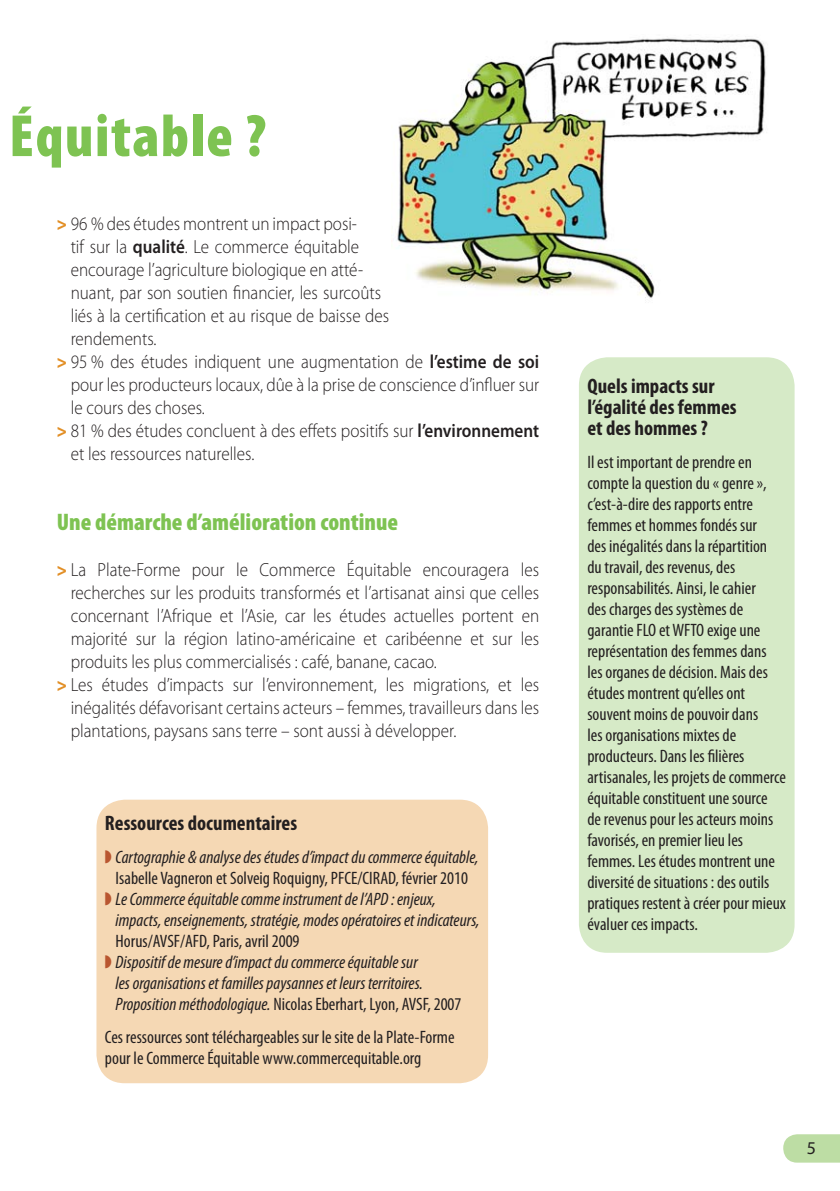
<style>
.page{position:relative;width:840px;height:1191px;background:#fff}
.page>*{position:absolute;margin:0;border:0;box-sizing:border-box;transform-origin:0 0}
.t1{font:900 condensed 60px "Myriad Pro";letter-spacing:.025em;color:#7ec352}
.t2{font:900 condensed 24px "Myriad Pro";color:#7ec352}
.t3{font:700 condensed 21px/21px "Myriad Pro";color:#231f20}
.t4{font:300 19px "Myriad Pro";color:#231f20;scale:.9 1}
.t5{font:condensed 18px/21px "Myriad Pro";color:#231f20}
.t6{font:italic condensed 18px/21px "Myriad Pro";color:#231f20}
.t7{font:18px "Myriad Pro";color:#231f20}
.s1{font-weight:900;color:#e28f26}
.s2{font-weight:600}
.s3{font-style:normal}
</style>
<div class="page">
<svg style="left:783px;top:1134px;width:56px;height:28px;background:#c0dfa9"></svg>
<img style="left:396px;top:38px;width:370px;height:260px">
<div style="left:578px;top:357px;width:216px;height:595px;background:#d6eac7;border-radius:28px"></div>
<div style="left:96px;top:799px;width:392px;height:284px;background:#f5d8b4;border-radius:28px"></div>
<h1 class="t1" style="left:9px;top:117px;width:258px">Équitable ?</h1>
<p class="t4" style="left:57px;top:216px;width:335px"><span class="s1">&gt;</span> 96 % des études montrent un impact posi-</p>
<p class="t4" style="left:71px;top:239px;width:322px">tif sur la <span class="s2">qualité</span>. Le commerce équitable</p>
<p class="t4" style="left:71px;top:262px;width:326px">encourage l’agriculture biologique en atté-</p>
<p class="t4" style="left:71px;top:285px;width:346px">nuant, par son soutien financier, les surcoûts</p>
<p class="t4" style="left:71px;top:308px;width:355px">liés à la certification et au risque de baisse des</p>
<p class="t4" style="left:71px;top:331px;width:97px">rendements.</p>
<p class="t4" style="left:57px;top:354px;width:537px"><span class="s1">&gt;</span> 95 % des études indiquent une augmentation de <span class="s2">l’estime de soi</span></p>
<p class="t4" style="left:71px;top:377px;width:521px">pour les producteurs locaux, dûe à la prise de conscience d’influer sur</p>
<p class="t4" style="left:71px;top:400px;width:150px">le cours des choses.</p>
<p class="t4" style="left:57px;top:423px;width:537px"><span class="s1">&gt;</span> 81 % des études concluent à des effets positifs sur <span class="s2">l’environnement</span></p>
<p class="t4" style="left:71px;top:446px;width:205px">et les ressources naturelles.</p>
<p class="t2" style="left:57px;top:514px;width:343px">Une démarche d’amélioration continue</p>
<p class="t4" style="left:57px;top:562px;width:537px"><span class="s1">&gt;</span> La Plate-Forme pour le Commerce Équitable encouragera les</p>
<p class="t4" style="left:71px;top:585px;width:521px">recherches sur les produits transformés et l’artisanat ainsi que celles</p>
<p class="t4" style="left:71px;top:608px;width:521px">concernant l’Afrique et l’Asie, car les études actuelles portent en</p>
<p class="t4" style="left:71px;top:631px;width:521px">majorité sur la région latino-américaine et caribéenne et sur les</p>
<p class="t4" style="left:71px;top:654px;width:408px">produits les plus commercialisés : café, banane, cacao.</p>
<p class="t4" style="left:57px;top:677px;width:537px"><span class="s1">&gt;</span> Les études d’impacts sur l’environnement, les migrations, et les</p>
<p class="t4" style="left:71px;top:700px;width:521px">inégalités défavorisant certains acteurs – femmes, travailleurs dans les</p>
<p class="t4" style="left:71px;top:723px;width:429px">plantations, paysans sans terre – sont aussi à développer.</p>
<p class="t3" style="left:105px;top:814px;width:194px">Ressources documentaires</p>
<p class="t6" style="left:116px;top:847px;width:364px">Cartographie &amp; analyse des études d’impact du commerce équitable,</p>
<p class="t5" style="left:116px;top:868px;width:353px">Isabelle Vagneron et Solveig Roquigny, PFCE/CIRAD, février 2010</p>
<p class="t6" style="left:116px;top:889px;width:365px">Le Commerce équitable comme instrument de l’APD : enjeux, impacts, enseignements, stratégie, modes opératoires et indicateurs,</p>
<p class="t5" style="left:116px;top:931px;width:185px">Horus/AVSF/AFD, Paris, avril 2009</p>
<p class="t6" style="left:116px;top:952px;width:347px">Dispositif de mesure d’impact du commerce équitable sur<br>les organisations et familles paysannes et leurs territoires.<br>Proposition méthodologique. <span class="s3">Nicolas Eberhart, Lyon, AVSF, 2007</span></p>
<p class="t5" style="left:105px;top:1027px;width:351px">Ces ressources sont téléchargeables sur le site de la Plate-Forme pour le Commerce Équitable www.commercequitable.org</p>
<p class="t3" style="left:587px;top:377px;width:151px">Quels impacts sur l’égalité des femmes et des hommes ?</p>
<p class="t5" style="left:587px;top:453px;width:200px">Il est important de prendre en compte la question du « genre », c’est-à-dire des rapports entre femmes et hommes fondés sur<br>des inégalités dans la répartition du travail, des revenus, des responsabilités. Ainsi, le cahier<br>des charges des systèmes de garantie FLO et WFTO exige une représentation des femmes dans les organes de décision. Mais des études montrent qu’elles ont souvent moins de pouvoir dans<br>les organisations mixtes de producteurs. Dans les filières artisanales, les projets de commerce équitable constituent une source<br>de revenus pour les acteurs moins favorisés, en premier lieu les femmes. Les études montrent une diversité de situations : des outils pratiques restent à créer pour mieux évaluer ces impacts.</p>
<p class="t7" style="left:806px;top:1141px;width:11px">5</p>
</div>
